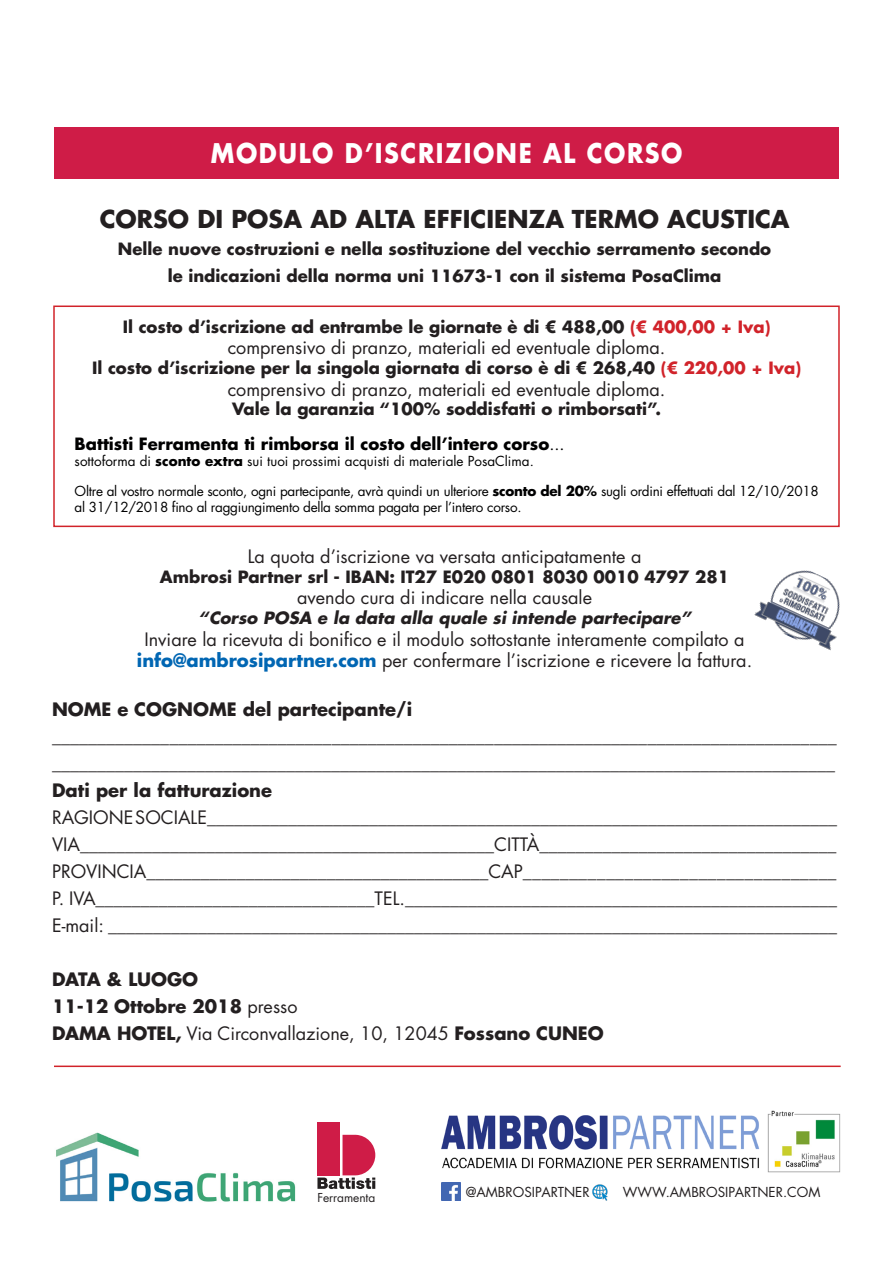
<style>
.page{position:relative;width:893px;height:1263px;background:#fff}
.page>*{position:absolute;margin:0;border:0;box-sizing:border-box;transform-origin:0 0}
.t1{font:700 26.4px "Futura";letter-spacing:.065em;color:#fff;scale:.91 1}
.t2{font:700 24px "Futura LT Pro";color:#231f20}
.t3{font:18px/27px "Futura LT Pro";color:#231f20}
.t4{font:700 18px "Futura LT Pro";color:#231f20}
.t5{font:700 16.5px "Futura LT Pro";color:#231f20}
.t6{font:700 16.5px "Futura";color:#000001}
.t7{font:italic 700 16.5px "Futura LT Pro";color:#231f20}
.t8{font:13.5px/16.2px "Futura";letter-spacing:-.02em;color:#000001}
.t9{font:13.5px "Futura";color:#000001}
.t10{font:13.35px "Futura";color:#231f20}
.t11{font:12px "Futura";letter-spacing:-.005em;color:#231f20}
.s1{color:#d1232a}
.s2{font-weight:400}
.s3{font-weight:700}
.s4{font-weight:700;color:#0166b3}
</style>
<div class="page">
<img style="left:754px;top:570px;width:86px;height:81px">
<div style="left:54px;top:128px;width:785px;height:51px;background:#cf1c47"></div>
<img style="left:441px;top:1115px;width:318px;height:54px">
<img style="left:767px;top:1110px;width:74px;height:63px">
<hr style="left:54px;top:1065px;width:787px;height:2px;background:#d1232a">
<img style="left:56px;top:1132px;width:240px;height:70px">
<div style="left:317px;top:1122px;width:23px;height:53px;background:#cf1c47"></div>
<svg style="left:317px;top:1135px;width:58px;height:54px"></svg>
<img style="left:442px;top:1182px;width:18px;height:19px">
<img style="left:592px;top:1184px;width:16px;height:17px">
<div style="left:53px;top:305px;width:787px;height:222px;border:2px solid #d1232a"></div>
<p class="t1" style="left:211px;top:135px;width:520px">MODULO D’ISCRIZIONE AL CORSO</p>
<p class="t2" style="left:100px;top:201px;width:691px">CORSO DI POSA AD ALTA EFFICIENZA TERMO ACUSTICA</p>
<p class="t5" style="left:118px;top:236px;width:655px">Nelle nuove costruzioni e nella sostituzione del vecchio serramento secondo</p>
<p class="t5" style="left:168px;top:263px;width:555px">le indicazioni della norma uni 11673-1 con il sistema PosaClima</p>
<p class="t5" style="left:123px;top:314px;width:649px">Il costo d’iscrizione ad entrambe le giornate è di € 488,00 <span class="s1">(€ 400,00 + Iva)</span></p>
<p class="t3" style="left:228px;top:334px;width:439px">comprensivo di pranzo, materiali ed eventuale diploma.</p>
<p class="t5" style="left:92px;top:355px;width:711px">Il costo d’iscrizione per la singola giornata di corso è di € 268,40 <span class="s1">(€ 220,00 + Iva)</span></p>
<p class="t3" style="left:228px;top:375px;width:439px">comprensivo di pranzo, materiali ed eventuale diploma.</p>
<p class="t5" style="left:232px;top:396px;width:430px">Vale la garanzia “100% soddisfatti o rimborsati”.</p>
<p class="t6" style="left:75px;top:433px;width:491px">Battisti Ferramenta ti rimborsa il costo dell’intero corso<span class="s2">...</span></p>
<p class="t9" style="left:75px;top:452px;width:461px">sottoforma di <span class="s3">sconto extra</span> sui tuoi prossimi acquisti di materiale PosaClima.</p>
<p class="t8" style="left:75px;top:483px;width:746px">Oltre al vostro normale sconto, ogni partecipante, avrà quindi un ulteriore <span class="s3">sconto del 20%</span> sugli ordini effettuati dal 12/10/2018 al 31/12/2018 fino al raggiungimento della somma pagata per l’intero corso.</p>
<p class="t3" style="left:248px;top:543px;width:395px">La quota d’iscrizione va versata anticipatamente a</p>
<p class="t5" style="left:160px;top:564px;width:571px">Ambrosi Partner srl - IBAN: IT27 E020 0801 8030 0010 4797 281</p>
<p class="t3" style="left:297px;top:584px;width:296px">avendo cura di indicare nella causale</p>
<p class="t7" style="left:199px;top:605px;width:494px">“Corso POSA e la data alla quale si intende partecipare”</p>
<p class="t3" style="left:144px;top:625px;width:602px">Inviare la ricevuta di bonifico e il modulo sottostante interamente compilato a</p>
<p class="t3" style="left:137px;top:647px;width:617px"><span class="s4">info@ambrosipartner.com</span> per confermare l’iscrizione e ricevere la fattura.</p>
<p class="t4" style="left:52px;top:695px;width:361px">NOME e COGNOME del partecipante/i</p>
<p class="t3" style="left:52px;top:723px;width:786px">_______________________________________________________________________________________ _______________________________________________________________________________________</p>
<p class="t4" style="left:52px;top:776px;width:222px">Dati per la fatturazione</p>
<p class="t3" style="left:52px;top:804px;width:786px">RAGIONE SOCIALE______________________________________________________________________</p>
<p class="t3" style="left:52px;top:831px;width:786px">VIA______________________________________________CITTÀ_________________________________</p>
<p class="t3" style="left:52px;top:858px;width:786px">PROVINCIA______________________________________CAP__________________________________</p>
<p class="t3" style="left:52px;top:885px;width:786px">P. IVA_______________________________TEL.________________________________________________</p>
<p class="t3" style="left:52px;top:912px;width:786px">E-mail: _________________________________________________________________________________</p>
<p class="t4" style="left:52px;top:965px;width:148px">DATA &amp; LUOGO</p>
<p class="t4" style="left:52px;top:992px;width:247px">11-12 Ottobre 2018 <span class="s2">presso</span></p>
<p class="t3" style="left:52px;top:1020px;width:553px"><span class="s3">DAMA HOTEL,</span> Via Circonvallazione, 10, 12045 <span class="s3">Fossano CUNEO</span></p>
<p class="t11" style="left:317px;top:1190px;width:59px">Ferramenta</p>
<p class="t10" style="left:466px;top:1183px;width:125px">@AMBROSIPARTNER</p>
<p class="t10" style="left:623px;top:1183px;width:199px">WWW.AMBROSIPARTNER.COM</p>
</div>
